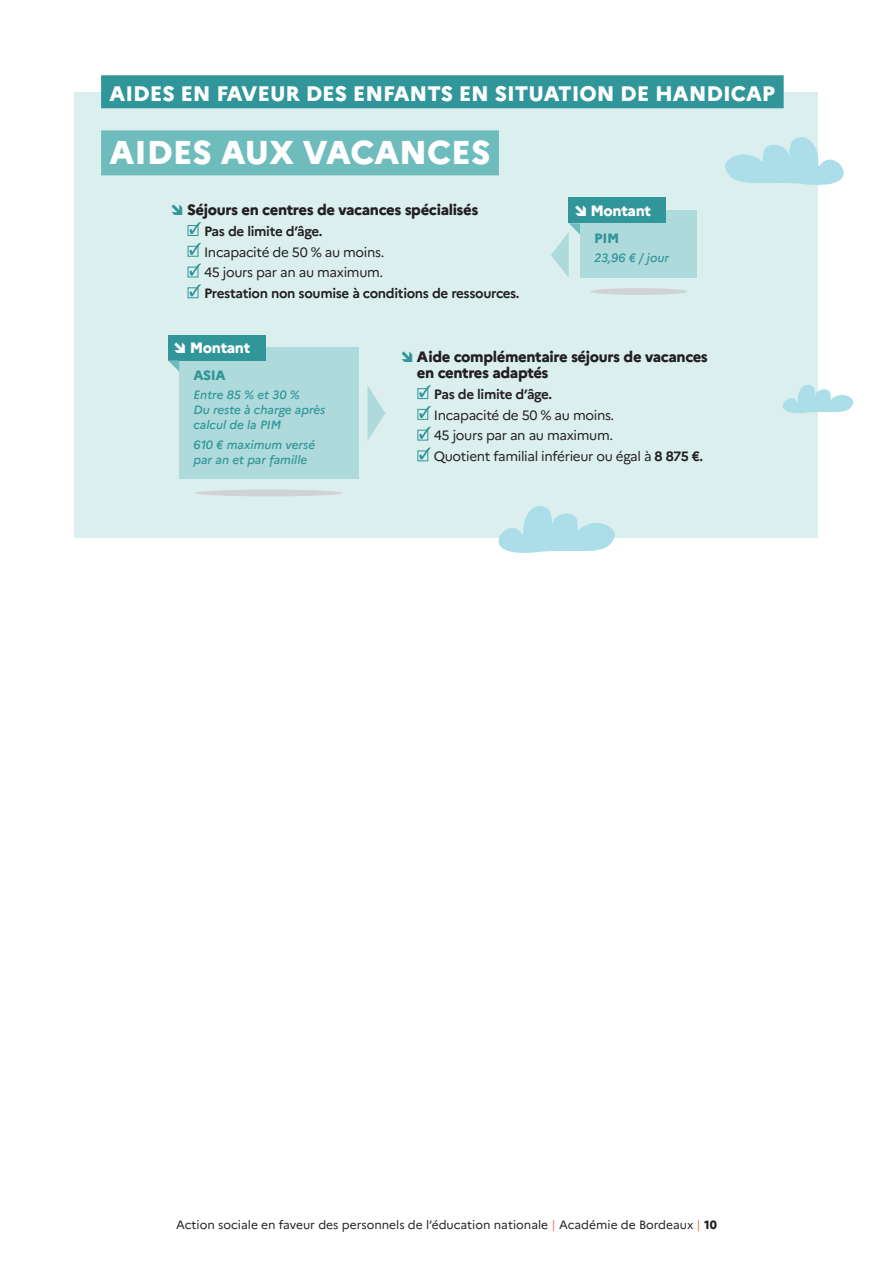
<style>
.page{position:relative;width:893px;height:1263px;background:#fff}
.page>*{position:absolute;margin:0;border:0;box-sizing:border-box;transform-origin:0 0}
.t1{font:800 33px "Marianne";color:#fff}
.t2{font:800 21px "Marianne";color:#fff}
.t3{font:800 15px/16.5px "Marianne";letter-spacing:-.025em;color:#231f20}
.t4{font:800 15px "Marianne";letter-spacing:-.025em;color:#fff}
.t5{font:13.5px/20.7px "Marianne";letter-spacing:-.025em;color:#231f20}
.t6{font:700 13.5px "Marianne";letter-spacing:-.025em;color:#231f20}
.t7{font:800 13.5px "Marianne";letter-spacing:-.025em;color:#319699}
.t8{font:italic 500 12px/15px "Marianne";color:#319699}
.t9{font:12px "Marianne";color:#231f20}
.s1{font-weight:700}
.s2{color:#f3785f}
.s3{font-weight:800}
</style>
<div class="page">
<div style="left:75px;top:93px;width:743px;height:445px;background:#dbefee"></div>
<div style="left:101px;top:130px;width:398px;height:45px;background:#6fbcbd"></div>
<div style="left:101px;top:75px;width:683px;height:33px;background:#319699"></div>
<div style="left:188px;top:225px;width:10px;height:11px;border:1px solid #319699"></div>
<svg style="left:189px;top:222px;width:12px;height:12px"></svg>
<div style="left:188px;top:246px;width:10px;height:11px;border:1px solid #319699"></div>
<svg style="left:189px;top:243px;width:12px;height:12px"></svg>
<div style="left:188px;top:267px;width:10px;height:10px;border:1px solid #319699"></div>
<svg style="left:189px;top:264px;width:12px;height:12px"></svg>
<div style="left:188px;top:287px;width:10px;height:11px;border:1px solid #319699"></div>
<svg style="left:189px;top:284px;width:12px;height:12px"></svg>
<div style="left:417px;top:388px;width:11px;height:11px;border:1px solid #319699"></div>
<svg style="left:419px;top:385px;width:12px;height:12px"></svg>
<div style="left:417px;top:409px;width:11px;height:11px;border:1px solid #319699"></div>
<svg style="left:419px;top:406px;width:12px;height:12px"></svg>
<svg style="left:419px;top:427px;width:12px;height:12px"></svg>
<svg style="left:419px;top:447px;width:12px;height:12px"></svg>
<div style="left:580px;top:211px;width:116px;height:67px;background:#aedadb"></div>
<div style="left:179px;top:348px;width:179px;height:131px;background:#aedadb"></div>
<div style="left:569px;top:198px;width:97px;height:25px;background:#319699"></div>
<div style="left:168px;top:335px;width:97px;height:25px;background:#319699"></div>
<svg style="left:168px;top:360px;width:11px;height:11px"></svg>
<svg style="left:551px;top:223px;width:29px;height:55px"></svg>
<svg style="left:367px;top:386px;width:18px;height:55px"></svg>
<div style="left:590px;top:288px;width:98px;height:7px;background:#d1d2d4;border-radius:50%"></div>
<div style="left:195px;top:490px;width:148px;height:6px;background:#d1d2d4;border-radius:50%"></div>
<svg style="left:498px;top:506px;width:117px;height:47px"></svg>
<svg style="left:783px;top:384px;width:71px;height:29px"></svg>
<svg style="left:725px;top:137px;width:119px;height:48px"></svg>
<h2 class="t2" style="left:110px;top:77px;width:667px">AIDES EN FAVEUR DES ENFANTS EN SITUATION DE HANDICAP</h2>
<h1 class="t1" style="left:110px;top:127px;width:382px">AIDES AUX VACANCES</h1>
<p class="t3" style="left:187px;top:200px;width:293px">Séjours en centres de vacances spécialisés</p>
<p class="t6" style="left:204px;top:221px;width:120px">Pas de limite d’âge.</p>
<p class="t5" style="left:204px;top:240px;width:182px">Incapacité de 50 % au moins.<br>45 jours par an au maximum.</p>
<p class="t6" style="left:204px;top:283px;width:317px">Prestation non soumise à conditions de ressources.</p>
<p class="t4" style="left:590px;top:199px;width:62px">Montant</p>
<p class="t7" style="left:594px;top:228px;width:27px">PIM</p>
<p class="t8" style="left:594px;top:249px;width:76px">23,96 € / jour</p>
<p class="t4" style="left:190px;top:336px;width:62px">Montant</p>
<p class="t7" style="left:193px;top:365px;width:34px">ASIA</p>
<p class="t8" style="left:193px;top:387px;width:133px">Entre 85 % et 30 %<br>Du reste à charge après calcul de la PIM</p>
<p class="t8" style="left:193px;top:436px;width:123px">610 € maximum versé par an et par famille</p>
<p class="t3" style="left:417px;top:347px;width:293px">Aide complémentaire séjours de vacances en centres adaptés</p>
<p class="t6" style="left:434px;top:384px;width:120px">Pas de limite d’âge.</p>
<p class="t5" style="left:434px;top:403px;width:271px">Incapacité de 50 % au moins.<br>45 jours par an au maximum.<br>Quotient familial inférieur ou égal à <span class="s1">8 875 €.</span></p>
<p class="t9" style="left:176px;top:1216px;width:542px">Action sociale en faveur des personnels de l’éducation nationale <span class="s2">|</span> Académie de Bordeaux <span class="s2">|</span> <span class="s3">10</span></p>
</div>
